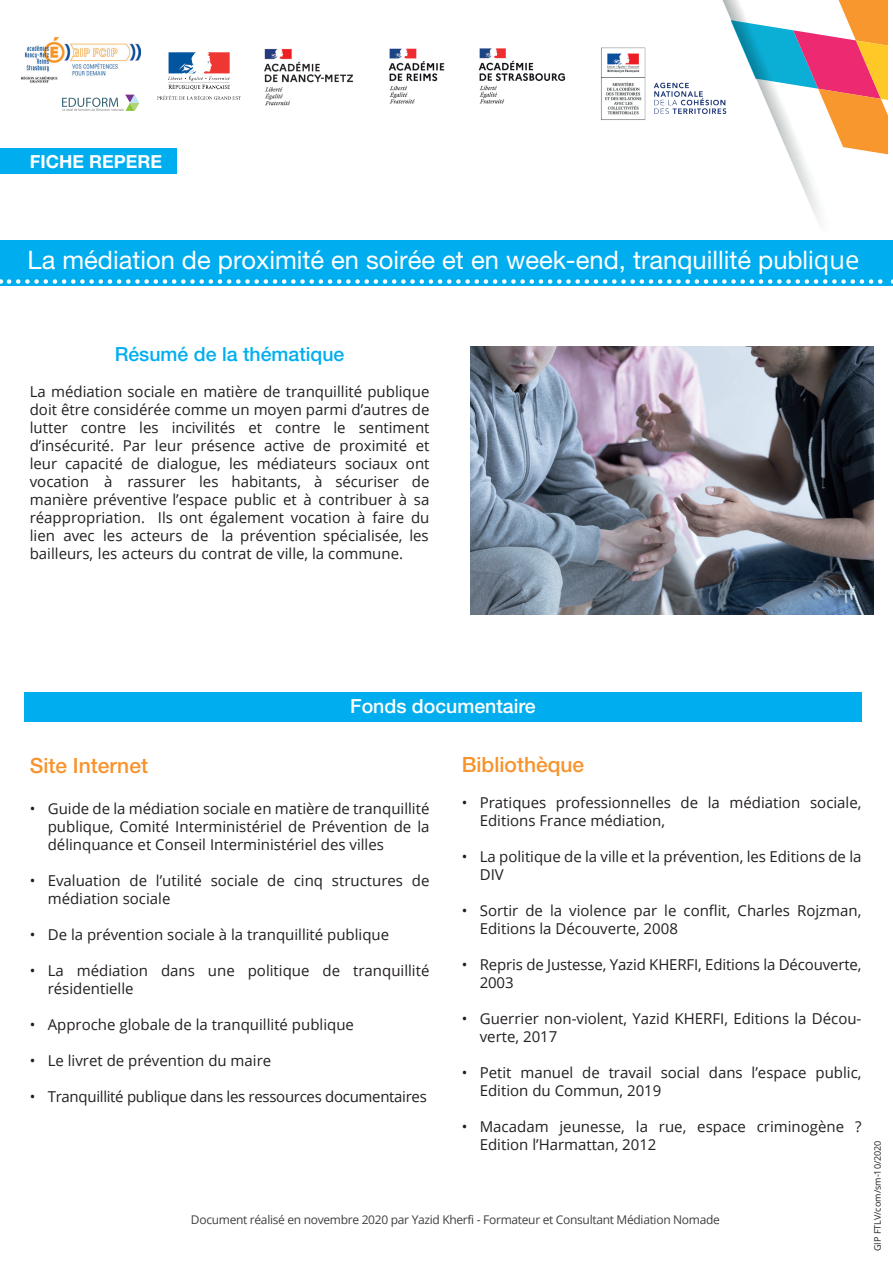
<style>
.page{position:relative;width:893px;height:1263px;background:#fff}
.page>*{position:absolute;margin:0;border:0;box-sizing:border-box;transform-origin:0 0}
.t1{font:25.5px "Helvetica Neue LT Std";color:#fff}
.t2{font:500 21px "Helvetica Neue LT Std";color:#f7932c}
.t3{font:500 19.5px "Helvetica Neue LT Std";color:#00aeef}
.t4{font:500 19.5px "Helvetica Neue LT Std";color:#fff}
.t5{font:700 18px "Helvetica Neue LT Std";color:#fff}
.t6{font:15px/18px "Open Sans";color:#231f20}
.t7{font:15px "Open Sans";letter-spacing:-.02em;color:#231f20}
.t8{font:12px "Open Sans";letter-spacing:-.025em;color:#404040}
.t9{font:9px "Open Sans";color:#231f20}
.s1{font-family:"Open Sans"}
</style>
<div class="page">
<div style="left:24px;top:692px;width:837px;height:30px;background:#00aeef"></div>
<svg style="left:722px;top:0;width:166px;height:221px"></svg>
<div style="left:0;top:240px;width:893px;height:45px;background:#00aeef"></div>
<svg style="left:9px;top:279px;width:884px;height:5px"></svg>
<img style="left:478px;top:48px;width:88px;height:56px">
<img style="left:157px;top:52px;width:84px;height:48px">
<img style="left:601px;top:47px;width:126px;height:73px">
<svg style="left:62px;top:95px;width:77px;height:16px"></svg>
<img style="left:21px;top:38px;width:119px;height:45px">
<img style="left:388px;top:48px;width:57px;height:56px">
<img style="left:264px;top:48px;width:90px;height:58px">
<div style="left:0;top:148px;width:177px;height:26px;background:#00aeef"></div>
<img style="left:471px;top:347px;width:403px;height:267px">
<p class="t5" style="left:30px;top:150px;width:134px">FICHE REPERE</p>
<h1 class="t1" style="left:27px;top:244px;width:833px">La médiation de proximité en soirée et en week-end, tranquillité publi<span class="s1">que</span></h1>
<h3 class="t3" style="left:115px;top:342px;width:231px">Résumé de la thématique</h3>
<p class="t6" style="left:30px;top:382px;width:401px;text-align:justify">La médiation sociale en matière de tranquillité publique doit être considérée comme un moyen parmi d’autres de lutter contre les incivilités et contre le sentiment d’insécurité. Par leur présence active de proximité et leur capacité de dialogue, les médiateurs sociaux ont vocation à rassurer les habitants, à sécuriser de manière préventive l’espace public et à contribuer à sa réappropriation. Ils ont également vocation à faire du lien avec les acteurs de la prévention spécialisée, les bailleurs, les acteurs du contrat de ville, la commune.</p>
<h3 class="t4" style="left:350px;top:695px;width:187px">Fonds documentaire</h3>
<h2 class="t2" style="left:30px;top:753px;width:120px">Site Internet</h2>
<p class="t6" style="left:48px;top:799px;width:383px;text-align:justify;text-indent:-18px">• Guide de la médiation sociale en matière de tranquillité publique, Comité Interministériel de Prévention de la délinquance et Conseil Interministériel des villes</p>
<p class="t6" style="left:48px;top:871px;width:383px;text-indent:-18px">• Evaluation de l’utilité sociale de cinq structures de médiation sociale</p>
<p class="t6" style="left:30px;top:925px;width:361px">• De la prévention sociale à la tranquillité publique</p>
<p class="t6" style="left:48px;top:961px;width:383px;text-indent:-18px">• La médiation dans une politique de tranquillité résidentielle</p>
<p class="t6" style="left:30px;top:1015px;width:326px">• Approche globale de la tranquillité publique</p>
<p class="t6" style="left:30px;top:1051px;width:243px">• Le livret de prévention du maire</p>
<p class="t7" style="left:30px;top:1086px;width:399px">• Tranquillité publique dans les ressources documentaires</p>
<h2 class="t2" style="left:462px;top:752px;width:124px">Bibliothèque</h2>
<p class="t6" style="left:480px;top:793px;width:383px;text-indent:-18px">• Pratiques professionnelles de la médiation sociale,<br>Editions France médiation,</p>
<p class="t6" style="left:480px;top:847px;width:383px;text-indent:-18px">• La politique de la ville et la prévention, les Editions de la<br>DIV</p>
<p class="t6" style="left:480px;top:901px;width:383px;text-indent:-18px">• Sortir de la violence par le conflit, Charles Rojzman,<br>Editions la Découverte, 2008</p>
<p class="t6" style="left:480px;top:955px;width:383px;text-indent:-18px">• Repris de Justesse, Yazid KHERFI, Editions la Découverte,<br>2003</p>
<p class="t6" style="left:480px;top:1009px;width:383px;text-indent:-18px">• Guerrier non-violent, Yazid KHERFI, Editions la Décou&shy;verte, 2017</p>
<p class="t6" style="left:480px;top:1063px;width:383px;text-indent:-18px">• Petit manuel de travail social dans l’espace public,<br>Edition du Commun, 2019</p>
<p class="t6" style="left:480px;top:1117px;width:383px;text-indent:-18px">• Macadam jeunesse, la rue, espace criminogène ?<br>Edition l’Harmattan, 2012</p>
<p class="t8" style="left:191px;top:1211px;width:530px">Document réalisé en novembre 2020 par Yazid Kherfi - Formateur et Consultant Médiation Nomade</p>
<p class="t9" style="left:871px;top:1251px;width:112px;rotate:-90deg">GIP FTLV/com/sm-10/2020</p>
</div>
